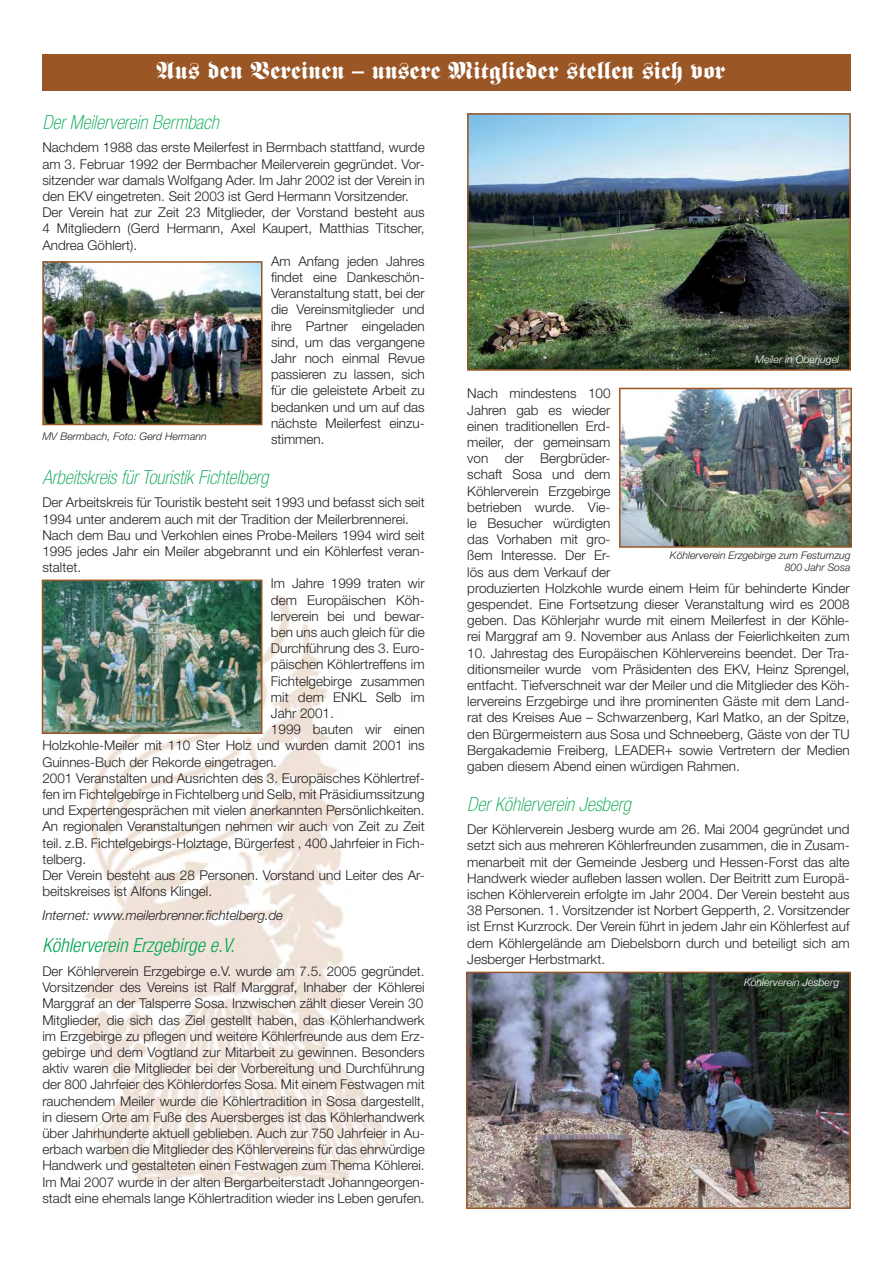
<style>
.page{position:relative;width:893px;height:1263px;background:#fff}
.page>*{position:absolute;margin:0;border:0;box-sizing:border-box;transform-origin:0 0}
.t1{font:24px "Fette Fraktur";color:#fff}
.t2{font:italic 100 condensed 19.5px "Helvetica Neue";color:#00a650}
.t3{font:italic 300 condensed 19.5px "Helvetica Neue";color:#00a650}
.t4{font:300 13.5px/16.2px "Helvetica Neue";color:#231f20;text-align:justify}
.t5{font:italic 300 13.5px "Helvetica Neue";color:#231f20}
.t6{font:italic 300 10.5px/12.6px "Helvetica Neue";color:#231f20;text-align:right}
.t7{font:italic 300 10.5px "Helvetica Neue";color:#fff}
</style>
<div class="page">
<img style="left:80px;top:589px;width:308px;height:598px">
<div style="left:42px;top:54px;width:809px;height:37px;background:#9a5625"></div>
<img style="left:45px;top:264px;width:214px;height:158px">
<div style="left:42px;top:261px;width:220px;height:164px;border:2px solid #9a5625"></div>
<img style="left:45px;top:583px;width:214px;height:148px">
<div style="left:42px;top:580px;width:220px;height:154px;border:2px solid #9a5625"></div>
<img style="left:470px;top:116px;width:377px;height:252px">
<div style="left:467px;top:113px;width:383px;height:258px;border:2px solid #9a5625"></div>
<img style="left:469px;top:975px;width:378px;height:231px">
<div style="left:466px;top:972px;width:384px;height:237px;border:2px solid #9a5625"></div>
<img style="left:622px;top:391px;width:227px;height:154px">
<div style="left:619px;top:388px;width:233px;height:160px;border:2px solid #9a5625"></div>
<h1 class="t1" style="left:157px;top:62px;width:570px">Aus den Vereinen – unsere Mitglieder stellen sich vor</h1>
<h2 class="t2" style="left:42px;top:115px;width:178px">Der Meilerverein Bermbach</h2>
<p class="t4" style="left:42px;top:141px;width:384px">Nachdem 1988 das erste Meilerfest in Bermbach stattfand, wurde</p>
<p class="t4" style="left:42px;top:157px;width:384px">am 3. Februar 1992 der Bermbacher Meilerverein gegründet. Vor-</p>
<p class="t4" style="left:42px;top:173px;width:384px">sitzender war damals Wolfgang Ader. Im Jahr 2002 ist der Verein in</p>
<p class="t4" style="left:42px;top:189px;width:368px">den EKV eingetreten. Seit 2003 ist Gerd Hermann Vorsitzender.</p>
<p class="t4" style="left:42px;top:206px;width:384px">Der Verein hat zur Zeit 23 Mitglieder, der Vorstand besteht aus</p>
<p class="t4" style="left:42px;top:222px;width:384px">4 Mitgliedern (Gerd Hermann, Axel Kaupert, Matthias Titscher,</p>
<p class="t4" style="left:42px;top:238px;width:96px">Andrea Göhlert).</p>
<p class="t4" style="left:271px;top:254px;width:155px">Am Anfang jeden Jahres</p>
<p class="t4" style="left:271px;top:270px;width:155px">findet eine Dankeschön-</p>
<p class="t4" style="left:271px;top:287px;width:155px">Veranstaltung statt, bei der</p>
<p class="t4" style="left:271px;top:303px;width:155px">die Vereinsmitglieder und</p>
<p class="t4" style="left:271px;top:319px;width:155px">ihre Partner eingeladen</p>
<p class="t4" style="left:271px;top:335px;width:155px">sind, um das vergangene</p>
<p class="t4" style="left:271px;top:351px;width:155px">Jahr noch einmal Revue</p>
<p class="t4" style="left:271px;top:368px;width:155px">passieren zu lassen, sich</p>
<p class="t4" style="left:271px;top:384px;width:155px">für die geleistete Arbeit zu</p>
<p class="t4" style="left:271px;top:400px;width:155px">bedanken und um auf das</p>
<p class="t4" style="left:271px;top:416px;width:155px">nächste Meilerfest einzu-</p>
<p class="t4" style="left:271px;top:432px;width:55px">stimmen.</p>
<h2 class="t2" style="left:42px;top:470px;width:228px">Arbeitskreis für Touristik Fichtelberg</h2>
<p class="t4" style="left:42px;top:496px;width:384px">Der Arbeitskreis für Touristik besteht seit 1993 und befasst sich seit</p>
<p class="t4" style="left:42px;top:512px;width:368px">1994 unter anderem auch mit der Tradition der Meilerbrennerei.</p>
<p class="t4" style="left:42px;top:528px;width:384px">Nach dem Bau und Verkohlen eines Probe-Meilers 1994 wird seit</p>
<p class="t4" style="left:42px;top:544px;width:384px">1995 jedes Jahr ein Meiler abgebrannt und ein Köhlerfest veran-</p>
<p class="t4" style="left:42px;top:561px;width:40px">staltet.</p>
<p class="t4" style="left:271px;top:577px;width:155px">Im Jahre 1999 traten wir</p>
<p class="t4" style="left:271px;top:593px;width:155px">dem Europäischen Köh-</p>
<p class="t4" style="left:271px;top:609px;width:155px">lerverein bei und bewar-</p>
<p class="t4" style="left:271px;top:625px;width:155px">ben uns auch gleich für die</p>
<p class="t4" style="left:271px;top:642px;width:155px">Durchführung des 3. Euro-</p>
<p class="t4" style="left:271px;top:658px;width:155px">päischen Köhlertreffens im</p>
<p class="t4" style="left:271px;top:674px;width:155px">Fichtelgebirge zusammen</p>
<p class="t4" style="left:271px;top:690px;width:155px">mit dem ENKL Selb im</p>
<p class="t4" style="left:271px;top:706px;width:64px">Jahr 2001.</p>
<p class="t4" style="left:271px;top:723px;width:155px">1999 bauten wir einen</p>
<p class="t4" style="left:42px;top:739px;width:384px">Holzkohle-Meiler mit 110 Ster Holz und wurden damit 2001 ins</p>
<p class="t4" style="left:42px;top:755px;width:236px">Guinnes-Buch der Rekorde eingetragen.</p>
<p class="t4" style="left:42px;top:771px;width:384px">2001 Veranstalten und Ausrichten des 3. Europäisches Köhlertref-</p>
<p class="t4" style="left:42px;top:787px;width:384px">fen im Fichtelgebirge in Fichtelberg und Selb, mit Präsidiumssitzung</p>
<p class="t4" style="left:42px;top:804px;width:384px">und Expertengesprächen mit vielen anerkannten Persönlichkeiten.</p>
<p class="t4" style="left:42px;top:820px;width:384px">An regionalen Veranstaltungen nehmen wir auch von Zeit zu Zeit</p>
<p class="t4" style="left:42px;top:836px;width:384px">teil. z.B. Fichtelgebirgs-Holztage, Bürgerfest , 400 Jahrfeier in Fich-</p>
<p class="t4" style="left:42px;top:852px;width:45px">telberg.</p>
<p class="t4" style="left:42px;top:868px;width:384px">Der Verein besteht aus 28 Personen. Vorstand und Leiter des Ar-</p>
<p class="t4" style="left:42px;top:885px;width:171px">beitskreises ist Alfons Klingel.</p>
<p class="t5" style="left:42px;top:910px;width:242px">Internet: www.meilerbrenner.fichtelberg.de</p>
<h2 class="t3" style="left:42px;top:938px;width:194px">Köhlerverein Erzgebirge e.V.</h2>
<p class="t4" style="left:42px;top:964px;width:384px">Der Köhlerverein Erzgebirge e.V. wurde am 7.5. 2005 gegründet.<br>Vorsitzender des Vereins ist Ralf Marggraf, Inhaber der Köhlerei Marggraf an der Talsperre Sosa. Inzwischen zählt dieser Verein 30<br>Mitglieder, die sich das Ziel gestellt haben, das Köhlerhandwerk im Erzgebirge zu pflegen und weitere Köhlerfreunde aus dem Erz&shy;gebirge und dem Vogtland zur Mitarbeit zu gewinnen. Besonders aktiv waren die Mitglieder bei der Vorbereitung und Durchführung der 800 Jahrfeier des Köhlerdorfes Sosa. Mit einem Festwagen mit rauchendem Meiler wurde die Köhlertradition in Sosa dargestellt, in diesem Orte am Fuße des Auersberges ist das Köhlerhandwerk über Jahrhunderte aktuell geblieben. Auch zur 750 Jahrfeier in Au&shy;erbach warben die Mitglieder des Köhlervereins für das ehrwürdige Handwerk und gestalteten einen Festwagen zum Thema Köhlerei.<br>Im Mai 2007 wurde in der alten Bergarbeiterstadt Johanngeorgen&shy;stadt eine ehemals lange Köhlertradition wieder ins Leben gerufen.</p>
<p class="t6" style="left:42px;top:431px;width:166px">MV Bermbach, Foto: Gerd Hermann</p>
<p class="t7" style="left:755px;top:356px;width:85px">Meiler in Oberjugel</p>
<p class="t4" style="left:467px;top:387px;width:384px;text-align:left">Nach mindestens 100<br>Jahren gab es wieder<br>einen traditionellen Erd-<br>meiler, der gemeinsam<br>von der Bergbrüder-<br>schaft Sosa und dem<br>Köhlerverein Erzgebirge<br>betrieben wurde. Vie-<br>le Besucher würdigten<br>das Vorhaben mit gro-<br>ßem Interesse. Der Er-<br>lös aus dem Verkauf der<br>produzierten Holzkohle wurde einem Heim für behinderte Kinder gespendet. Eine Fortsetzung dieser Veranstaltung wird es 2008 geben. Das Köhlerjahr wurde mit einem Meilerfest in der Köhle&shy;rei Marggraf am 9. November aus Anlass der Feierlichkeiten zum</p>
<p class="t4" style="left:467px;top:646px;width:384px">10. Jahrestag des Europäischen Köhlervereins beendet. Der Tra&shy;ditionsmeiler wurde vom Präsidenten des EKV, Heinz Sprengel, entfacht. Tiefverschneit war der Meiler und die Mitglieder des Köh&shy;lervereins Erzgebirge und ihre prominenten Gäste mit dem Land&shy;rat des Kreises Aue – Schwarzenberg, Karl Matko, an der Spitze, den Bürgermeistern aus Sosa und Schneeberg, Gäste von der TU Bergakademie Freiberg, LEADER+ sowie Vertretern der Medien gaben diesem Abend einen würdigen Rahmen.</p>
<h2 class="t2" style="left:467px;top:797px;width:165px">Der Köhlerverein Jesberg</h2>
<p class="t4" style="left:467px;top:823px;width:384px">Der Köhlerverein Jesberg wurde am 26. Mai 2004 gegründet und setzt sich aus mehreren Köhlerfreunden zusammen, die in Zusam&shy;menarbeit mit der Gemeinde Jesberg und Hessen-Forst das alte Handwerk wieder aufleben lassen wollen. Der Beitritt zum Europä&shy;ischen Köhlerverein erfolgte im Jahr 2004. Der Verein besteht aus 38 Personen. 1. Vorsitzender ist Norbert Gepperth, 2. Vorsitzender ist Ernst Kurzrock. Der Verein führt in jedem Jahr ein Köhlerfest auf dem Köhlergelände am Diebelsborn durch und beteiligt sich am Jesberger Herbstmarkt.</p>
<p class="t6" style="left:670px;top:550px;width:182px">Köhlerverein Erzgebirge zum Festumzug<br>800 Jahr Sosa</p>
<p class="t7" style="left:744px;top:978px;width:97px">Köhlerverein Jesberg</p>
</div>
